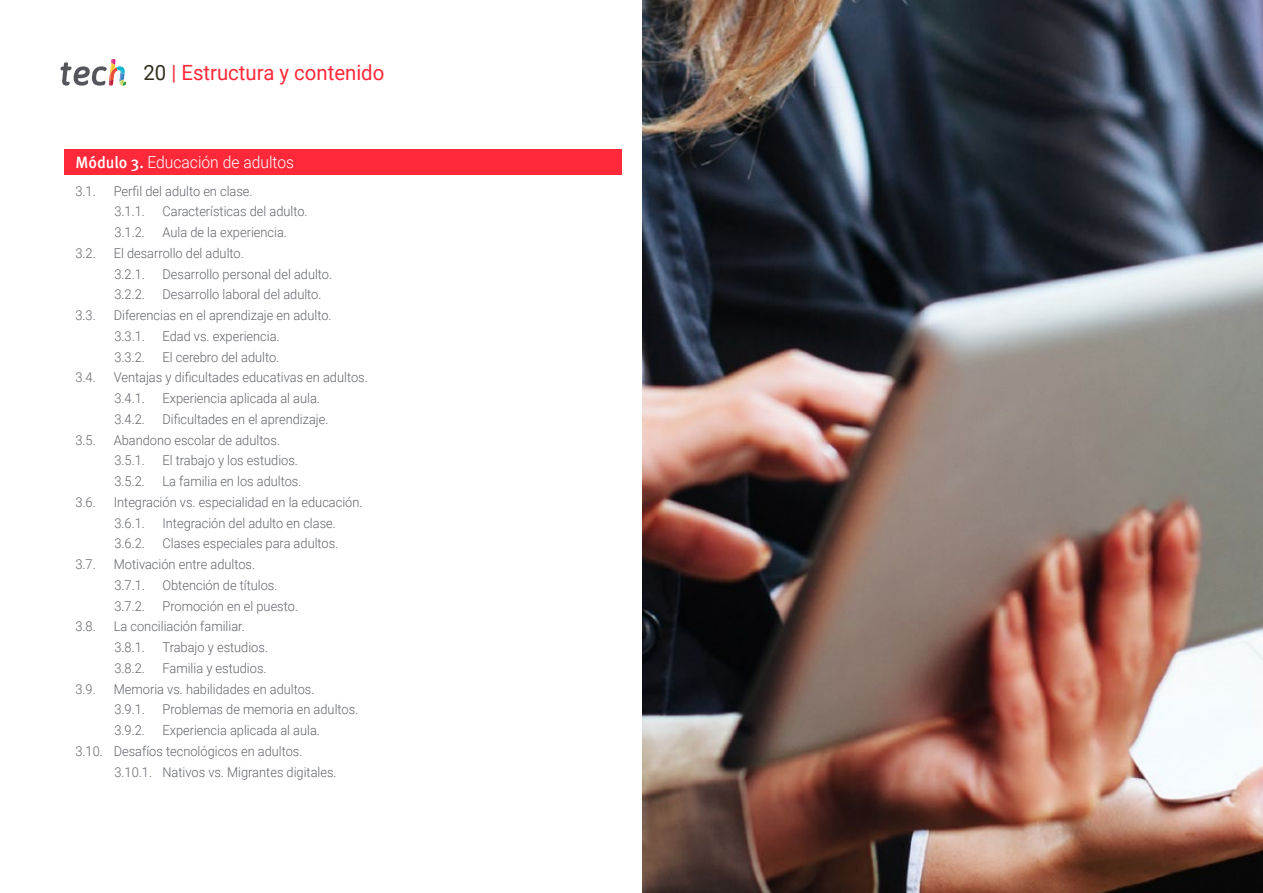
<style>
.page{position:relative;width:1263px;height:893px;background:#fff}
.page>*{position:absolute;margin:0;border:0;box-sizing:border-box;transform-origin:0 0}
.t1{font:21px "Roboto";color:#ff293a}
.t2{font:300 16.5px "Roboto";color:#fff;scale:.95 1}
.t3{font:300 13.5px/20.7px "Roboto";color:#61646a;scale:.95 1}
.s1{color:#312e20}
.s2{font-family:"Meta Pro";font-weight:500}
</style>
<div class="page">
<div style="left:64px;top:149px;width:558px;height:26px;background:#ff293a"></div>
<img style="left:642px;top:0;width:621px;height:893px">
<svg style="left:61px;top:59px;width:65px;height:27px"></svg>
<h1 class="t1" style="left:144px;top:57px;width:242px"><span class="s1">20</span> | Estructura y contenido</h1>
<p class="t2" style="left:75px;top:151px;width:232px"><span class="s2">Módulo 3.</span> Educación de adultos</p>
<p class="t3" style="left:75px;top:180px;width:23px">3.1.</p>
<p class="t3" style="left:114px;top:180px;width:148px">Perfil del adulto en clase.<br>3.1.1.</p>
<p class="t3" style="left:162px;top:201px;width:154px">Características del adulto.</p>
<p class="t3" style="left:114px;top:221px;width:34px">3.1.2.</p>
<p class="t3" style="left:162px;top:221px;width:133px">Aula de la experiencia.</p>
<p class="t3" style="left:75px;top:242px;width:23px">3.2.</p>
<p class="t3" style="left:114px;top:242px;width:138px">El desarrollo del adulto.<br>3.2.1.</p>
<p class="t3" style="left:162px;top:263px;width:180px">Desarrollo personal del adulto.</p>
<p class="t3" style="left:114px;top:284px;width:34px">3.2.2.</p>
<p class="t3" style="left:162px;top:284px;width:169px">Desarrollo laboral del adulto.</p>
<p class="t3" style="left:75px;top:304px;width:23px">3.3.</p>
<p class="t3" style="left:114px;top:304px;width:231px">Diferencias en el aprendizaje en adulto.<br>3.3.1.</p>
<p class="t3" style="left:162px;top:325px;width:125px">Edad vs. experiencia.</p>
<p class="t3" style="left:114px;top:346px;width:34px">3.3.2.</p>
<p class="t3" style="left:162px;top:346px;width:125px">El cerebro del adulto.</p>
<p class="t3" style="left:75px;top:367px;width:23px">3.4.</p>
<p class="t3" style="left:114px;top:367px;width:269px">Ventajas y dificultades educativas en adultos.<br>3.4.1.</p>
<p class="t3" style="left:162px;top:387px;width:167px">Experiencia aplicada al aula.</p>
<p class="t3" style="left:114px;top:408px;width:34px">3.4.2.</p>
<p class="t3" style="left:162px;top:408px;width:176px">Dificultades en el aprendizaje.</p>
<p class="t3" style="left:75px;top:429px;width:23px">3.5.</p>
<p class="t3" style="left:114px;top:429px;width:177px">Abandono escolar de adultos.<br>3.5.1.</p>
<p class="t3" style="left:162px;top:450px;width:144px">El trabajo y los estudios.</p>
<p class="t3" style="left:114px;top:470px;width:34px">3.5.2.</p>
<p class="t3" style="left:162px;top:470px;width:148px">La familia en los adultos.</p>
<p class="t3" style="left:75px;top:491px;width:23px">3.6.</p>
<p class="t3" style="left:114px;top:491px;width:263px">Integración vs. especialidad en la educación.<br>3.6.1.</p>
<p class="t3" style="left:162px;top:512px;width:184px">Integración del adulto en clase.</p>
<p class="t3" style="left:114px;top:533px;width:34px">3.6.2.</p>
<p class="t3" style="left:162px;top:533px;width:187px">Clases especiales para adultos.</p>
<p class="t3" style="left:75px;top:553px;width:23px">3.7.</p>
<p class="t3" style="left:114px;top:553px;width:150px">Motivación entre adultos.<br>3.7.1.</p>
<p class="t3" style="left:162px;top:574px;width:123px">Obtención de títulos.</p>
<p class="t3" style="left:114px;top:595px;width:34px">3.7.2.</p>
<p class="t3" style="left:162px;top:595px;width:144px">Promoción en el puesto.</p>
<p class="t3" style="left:75px;top:616px;width:23px">3.8.</p>
<p class="t3" style="left:114px;top:616px;width:139px">La conciliación familiar.<br>3.8.1.</p>
<p class="t3" style="left:162px;top:636px;width:113px">Trabajo y estudios.</p>
<p class="t3" style="left:114px;top:657px;width:34px">3.8.2.</p>
<p class="t3" style="left:162px;top:657px;width:111px">Familia y estudios.</p>
<p class="t3" style="left:75px;top:678px;width:23px">3.9.</p>
<p class="t3" style="left:114px;top:678px;width:213px">Memoria vs. habilidades en adultos.<br>3.9.1.</p>
<p class="t3" style="left:162px;top:699px;width:208px">Problemas de memoria en adultos.</p>
<p class="t3" style="left:75px;top:719px;width:259px;text-indent:87px">Experiencia aplicada al aula.<br>3.10. Desafíos tecnológicos en adultos.</p>
<p class="t3" style="left:114px;top:761px;width:235px">3.10.1. Nativos vs. Migrantes digitales.</p>
<p class="t3" style="left:114px;top:719px;width:34px">3.9.2.</p>
</div>
